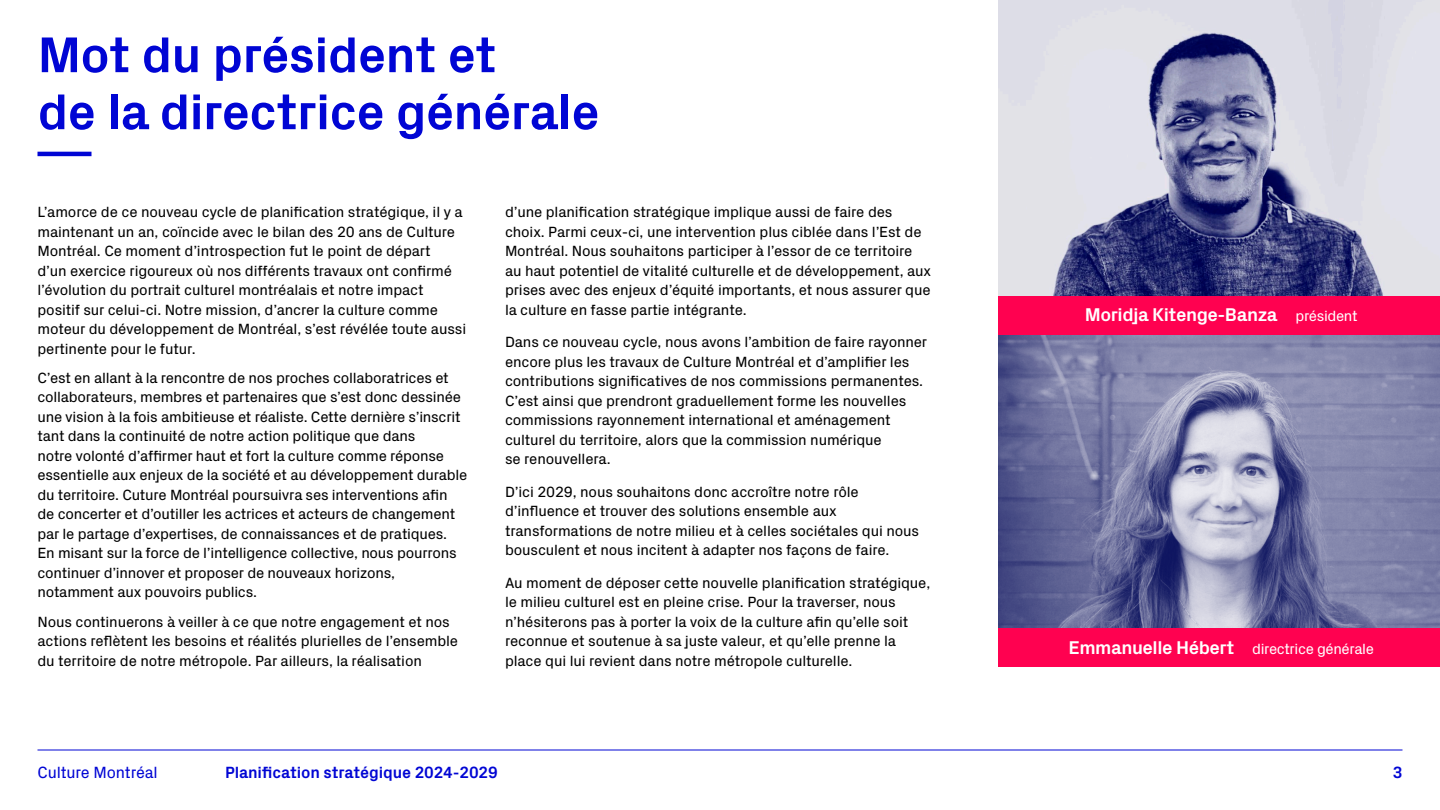
<style>
.page{position:relative;width:1440px;height:810px;background:#fff}
.page>*{position:absolute;margin:0;border:0;box-sizing:border-box;transform-origin:0 0}
.t1{font:700 51px/57px "Px Grotesk";letter-spacing:-.015em;color:#0005d4}
.t2{font:700 18.75px "Px Grotesk";letter-spacing:-.025em;color:#fff}
.t3{font:700 16.5px "Px Grotesk";letter-spacing:-.01em;color:#0005d4}
.t4{font:16.5px "Px Grotesk";letter-spacing:-.01em;color:#0005d4}
.t5{font:15px/19.5px "Px Grotesk";letter-spacing:-.01em;color:#000}
.t6{font:15px "Px Grotesk";letter-spacing:-.025em;color:#fff}
.s1{font-weight:400;font-size:15px}
.s2{font-weight:700;font-size:18.75px}
</style>
<div class="page">
<svg style="left:38px;top:152px;width:54px;height:4px"></svg>
<img style="left:999px;top:0;width:441px;height:296px">
<svg style="left:999px;top:335px;width:441px;height:293px;background:#7c7fa7"></svg>
<div style="left:999px;top:628px;width:441px;height:39px;background:#ff0150"></div>
<div style="left:999px;top:296px;width:441px;height:39px;background:#ff0150"></div>
<hr style="left:38px;top:750px;width:1364px;height:1px;background:#0005d4">
<h1 class="t1" style="left:38px;top:24px;width:564px">Mot du président et<br>de la directrice générale</h1>
<p class="t5" style="left:38px;top:201px;width:430px">L’amorce de ce nouveau cycle de planification stratégique, il y a maintenant un an, coïncide avec le bilan des 20 ans de Culture Montréal. Ce moment d’introspection fut le point de départ<br>d’un exercice rigoureux où nos différents travaux ont confirmé l’évolution du portrait culturel montréalais et notre impact positif sur celui-ci. Notre mission, d’ancrer la culture comme moteur du développement de Montréal, s’est révélée toute aussi pertinente pour le futur.</p>
<p class="t5" style="left:38px;top:367px;width:431px">C’est en allant à la rencontre de nos proches collaboratrices et collaborateurs, membres et partenaires que s’est donc dessinée une vision à la fois ambitieuse et réaliste. Cette dernière s’inscrit tant dans la continuité de notre action politique que dans<br>notre volonté d’affirmer haut et fort la culture comme réponse essentielle aux enjeux de la société et au développement durable du territoire. Cuture Montréal poursuivra ses interventions afin de concerter et d’outiller les actrices et acteurs de changement par le partage d’expertises, de connaissances et de pratiques.<br>En misant sur la force de l’intelligence collective, nous pourrons continuer d’innover et proposer de nouveaux horizons, notamment aux pouvoirs publics.</p>
<p class="t5" style="left:38px;top:611px;width:422px">Nous continuerons à veiller à ce que notre engagement et nos actions reflètent les besoins et réalités plurielles de l’ensemble du territoire de notre métropole. Par ailleurs, la réalisation</p>
<p class="t5" style="left:505px;top:201px;width:428px">d’une planification stratégique implique aussi de faire des choix. Parmi ceux-ci, une intervention plus ciblée dans l’Est de Montréal. Nous souhaitons participer à l’essor de ce territoire au haut potentiel de vitalité culturelle et de développement, aux prises avec des enjeux d’équité importants, et nous assurer que la culture en fasse partie intégrante.</p>
<p class="t5" style="left:505px;top:331px;width:424px">Dans ce nouveau cycle, nous avons l’ambition de faire rayonner encore plus les travaux de Culture Montréal et d’amplifier les contributions significatives de nos commissions permanentes.<br>C’est ainsi que prendront graduellement forme les nouvelles commissions rayonnement international et aménagement culturel du territoire, alors que la commission numérique<br>se renouvellera.</p>
<p class="t5" style="left:505px;top:481px;width:416px">D’ici 2029, nous souhaitons donc accroître notre rôle d’influence et trouver des solutions ensemble aux transformations de notre milieu et à celles sociétales qui nous bousculent et nous incitent à adapter nos façons de faire.</p>
<p class="t5" style="left:505px;top:572px;width:427px">Au moment de déposer cette nouvelle planification stratégique, le milieu culturel est en pleine crise. Pour la traverser, nous n’hésiterons pas à porter la voix de la culture afin qu’elle soit reconnue et soutenue à sa juste valeur, et qu’elle prenne la place qui lui revient dans notre métropole culturelle.</p>
<p class="t2" style="left:1085px;top:301px;width:274px">Moridja Kitenge-Banza <span class="s1">président</span></p>
<p class="t6" style="left:1069px;top:638px;width:307px"><span class="s2">Emmanuelle Hébert</span> directrice générale</p>
<p class="t4" style="left:37px;top:761px;width:122px">Culture Montréal</p>
<p class="t3" style="left:225px;top:761px;width:274px">Planification stratégique 2024-2029</p>
<p class="t3" style="left:1393px;top:761px;width:11px">3</p>
</div>
